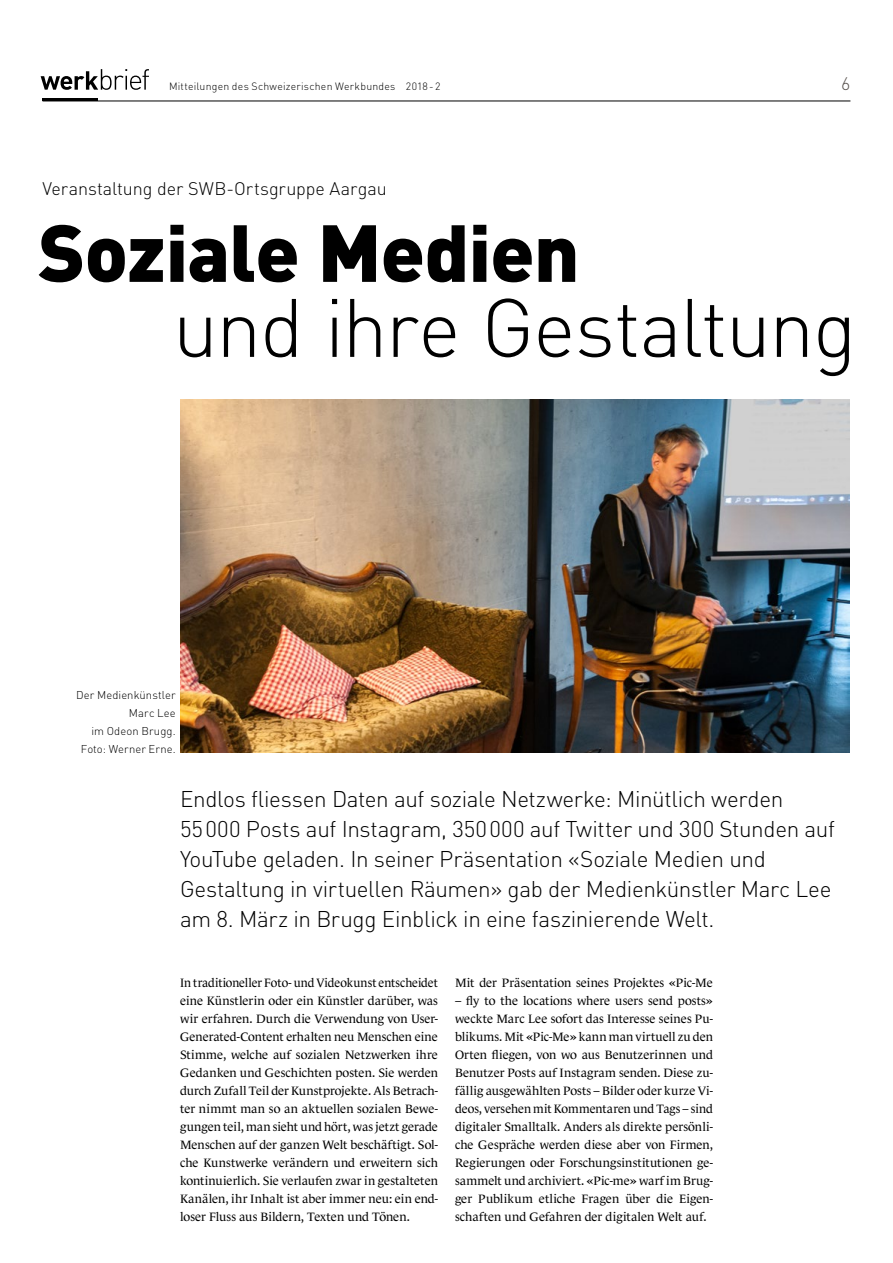
<style>
.page{position:relative;width:893px;height:1263px;background:#fff}
.page>*{position:absolute;margin:0;border:0;box-sizing:border-box;transform-origin:0 0}
.t1{font:300 81.3px "DINOT";letter-spacing:-.02em;color:#000}
.t2{font:900 79.5px "DINOT";letter-spacing:-.01em;color:#000}
.t3{font:300 22.5px/30px "DINOT";letter-spacing:-.02em;color:#000}
.t4{font:300 18px "DINOT";letter-spacing:-.005em;color:#000}
.t5{font:300 18px "DINOT";color:#57514d}
.t6{font:12.3px/18px "Le Monde Journal Std";letter-spacing:-.005em;color:#000;text-align:justify;scale:.96 1}
.t7{font:12.3px/18px "Le Monde Journal Std";letter-spacing:-.005em;color:#000;text-align:justify}
.t8{font:300 11.25px/18px "DINOT";letter-spacing:.01em;color:#000;text-align:right}
.t9{font:300 10.5px "DINOT";letter-spacing:.02em;color:#000}
</style>
<div class="page">
<hr style="left:43px;top:101px;width:807px;height:1px;background:#000">
<hr style="left:43px;top:99px;width:55px;height:2px;background:#000">
<svg style="left:41px;top:69px;width:108px;height:21px"></svg>
<img style="left:180px;top:400px;width:669px;height:353px">
<p class="t9" style="left:169px;top:79px;width:273px">Mitteilungen des Schweizerischen Werkbundes 2018-2</p>
<h3 class="t5" style="left:841px;top:71px;width:11px">6</h3>
<h3 class="t4" style="left:43px;top:176px;width:346px">Veranstaltung der SWB-Ortsgruppe Aargau</h3>
<h2 class="t2" style="left:38px;top:199px;width:543px">Soziale Medien</h2>
<h1 class="t1" style="left:173px;top:272px;width:685px">und ihre Gestaltung</h1>
<p class="t8" style="left:76px;top:685px;width:101px">Der Medienkünstler<br>Marc Lee<br>im Odeon Brugg.<br>Foto: Werner Erne.</p>
<p class="t3" style="left:180px;top:782px;width:656px">Endlos fliessen Daten auf soziale Netzwerke: Minütlich werden 55000 Posts auf Instagram, 350000 auf Twitter und 300 Stunden auf YouTube geladen. In seiner Präsentation «Soziale Medien und Gestaltung in virtuellen Räumen» gab der Medienkünstler Marc Lee am 8. März in Brugg Einblick in eine faszinierende Welt.</p>
<p class="t6" style="left:180px;top:973px;width:270px">In traditioneller Foto- und Videokunst entscheidet eine Künstlerin oder ein Künstler darüber, was wir erfahren. Durch die Verwendung von User-Generated-Content erhalten neu Menschen eine Stimme, welche auf sozialen Netzwerken ihre Gedanken und Geschichten posten. Sie werden durch Zufall Teil der Kunstprojekte. Als Betrach&shy;ter nimmt man so an aktuellen sozialen Bewe&shy;gungen teil, man sieht und hört, was jetzt gerade Menschen auf der ganzen Welt beschäftigt. Sol&shy;che Kunstwerke verändern und erweitern sich kontinuierlich. Sie verlaufen zwar in gestalteten Kanälen, ihr Inhalt ist aber immer neu: ein end&shy;loser Fluss aus Bildern, Texten und Tönen.</p>
<p class="t7" style="left:455px;top:973px;width:259px">Mit der Präsentation seines Projektes «Pic-Me</p>
<p class="t7" style="left:455px;top:991px;width:259px">– fly to the locations where users send posts» weckte Marc Lee sofort das Interesse seines Pu&shy;blikums. Mit «Pic-Me» kann man virtuell zu den Orten fliegen, von wo aus Benutzerinnen und Benutzer Posts auf Instagram senden. Diese zu&shy;fällig ausgewählten Posts – Bilder oder kurze Vi&shy;deos, versehen mit Kommentaren und Tags – sind digitaler Smalltalk. Anders als direkte persönli&shy;che Gespräche werden diese aber von Firmen, Regierungen oder Forschungsinstitutionen ge&shy;sammelt und archiviert. «Pic-me» warf im Brug&shy;ger Publikum etliche Fragen über die Eigen&shy;schaften und Gefahren der digitalen Welt auf.</p>
</div>
